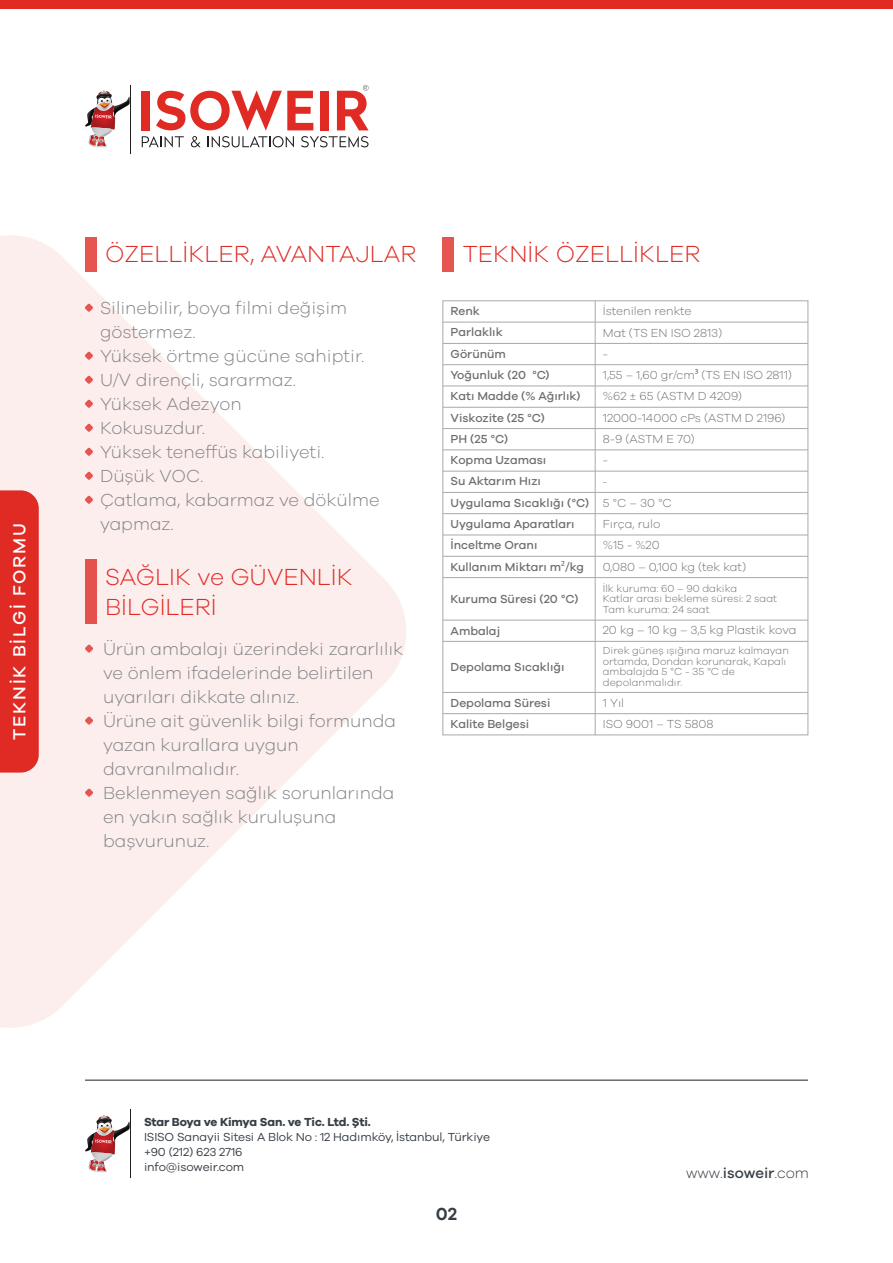
<style>
.page{position:relative;width:893px;height:1263px;background:#fff}
.page>*{position:absolute;margin:0;border:0;box-sizing:border-box;transform-origin:0 0}
.t1{font:300 24px/30px "Galano Grotesque";color:#e02b25}
.t2{font:300 18px/24px "Galano Grotesque";color:#808285}
.t3{font:500 18px "Galano Grotesque";letter-spacing:.1em;color:#fff}
.t4{font:600 18px "Galano Grotesque";color:#373e45}
.t5{font:300 15px "Galano Grotesque";color:#373e45}
.t6{font:500 12px/21.3px "Galano Grotesque";color:#6d6e71}
.t7{font:300 12px "Galano Grotesque";color:#6d6e71}
.t8{font:12px/15px "Galano Grotesque";letter-spacing:-.01em;color:#373e45}
.t9{font:700 12px "Galano Grotesque";letter-spacing:-.02em;color:#373e45}
.t10{font:300 10.5px/10.5px "Galano Grotesque";color:#6d6e71}
.s1{font-family:"Myriad Pro";font-weight:400}
.s2{font-weight:300}
.s3{font-weight:500}
</style>
<div class="page">
<svg style="left:0;top:235px;width:406px;height:793px;fill:#fceeed"></svg>
<div style="left:0;top:490px;width:39px;height:283px;background:#e02b25"></div>
<hr style="left:130px;top:85px;width:1px;height:68px;background:#231f20">
<svg style="left:85px;top:91px;width:45px;height:56px"></svg>
<svg style="left:142px;top:136px;width:42px;height:11px"></svg>
<svg style="left:191px;top:136px;width:10px;height:11px"></svg>
<svg style="left:208px;top:136px;width:86px;height:11px"></svg>
<svg style="left:301px;top:136px;width:68px;height:11px"></svg>
<div style="left:142px;top:91px;width:8px;height:39px;background:#e02b25"></div>
<svg style="left:156px;top:91px;width:157px;height:39px"></svg>
<div style="left:320px;top:91px;width:8px;height:39px;background:#e02b25"></div>
<svg style="left:337px;top:85px;width:32px;height:45px"></svg>
<hr style="left:130px;top:1110px;width:1px;height:68px;background:#231f20">
<svg style="left:85px;top:1115px;width:45px;height:57px"></svg>
<hr style="left:85px;top:1080px;width:723px;height:1px;background:#231f20">
<div style="left:0;top:0;width:893px;height:9px;background:#e02b25"></div>
<div style="left:85px;top:237px;width:11px;height:34px;background:#e65550"></div>
<div style="left:443px;top:237px;width:11px;height:34px;background:#e65550"></div>
<div style="left:85px;top:560px;width:11px;height:64px;background:#e5524d"></div>
<svg style="left:85px;top:717px;width:8px;height:8px"></svg>
<svg style="left:85px;top:789px;width:8px;height:8px"></svg>
<svg style="left:85px;top:645px;width:8px;height:8px"></svg>
<svg style="left:85px;top:352px;width:8px;height:8px"></svg>
<svg style="left:85px;top:376px;width:8px;height:8px"></svg>
<svg style="left:85px;top:400px;width:8px;height:8px"></svg>
<svg style="left:85px;top:424px;width:8px;height:8px"></svg>
<svg style="left:85px;top:448px;width:8px;height:8px"></svg>
<svg style="left:85px;top:472px;width:8px;height:8px"></svg>
<svg style="left:85px;top:496px;width:8px;height:8px"></svg>
<svg style="left:85px;top:304px;width:8px;height:8px"></svg>
<hr style="left:443px;top:322px;width:365px;height:1px;background:#a7a9ac">
<hr style="left:443px;top:343px;width:365px;height:1px;background:#a7a9ac">
<hr style="left:443px;top:364px;width:365px;height:1px;background:#a7a9ac">
<hr style="left:443px;top:386px;width:365px;height:1px;background:#a7a9ac">
<hr style="left:443px;top:428px;width:365px;height:1px;background:#a7a9ac">
<hr style="left:443px;top:407px;width:365px;height:1px;background:#a7a9ac">
<hr style="left:443px;top:449px;width:365px;height:1px;background:#a7a9ac">
<hr style="left:443px;top:471px;width:365px;height:1px;background:#a7a9ac">
<hr style="left:443px;top:492px;width:365px;height:1px;background:#a7a9ac">
<hr style="left:443px;top:513px;width:365px;height:1px;background:#a7a9ac">
<hr style="left:443px;top:535px;width:365px;height:1px;background:#a7a9ac">
<hr style="left:443px;top:556px;width:365px;height:1px;background:#a7a9ac">
<hr style="left:443px;top:577px;width:365px;height:1px;background:#a7a9ac">
<svg style="left:595px;top:301px;width:1px;height:276px"></svg>
<hr style="left:443px;top:620px;width:365px;height:1px;background:#a7a9ac">
<hr style="left:595px;top:578px;width:1px;height:42px;background:#a7a9ac">
<hr style="left:443px;top:641px;width:365px;height:1px;background:#a7a9ac">
<svg style="left:595px;top:620px;width:1px;height:21px"></svg>
<hr style="left:443px;top:692px;width:365px;height:1px;background:#a7a9ac">
<hr style="left:595px;top:641px;width:1px;height:51px;background:#a7a9ac">
<hr style="left:443px;top:713px;width:365px;height:1px;background:#a7a9ac">
<svg style="left:595px;top:693px;width:1px;height:42px"></svg>
<p class="t3" style="left:9px;top:740px;width:218px;rotate:-90deg">TEKNİK BİLGİ FORMU</p>
<h1 class="t1" style="left:105px;top:238px;width:313px">ÖZELLİKLER, AVANTAJLAR</h1>
<h1 class="t1" style="left:463px;top:238px;width:239px">TEKNİK ÖZELLİKLER</h1>
<p class="t2" style="left:100px;top:295px;width:281px">Silinebilir, boya filmi değişim göstermez.<br>Yüksek örtme gücüne sahiptir.<br>U/V dirençli, sararmaz.<br>Yüksek Adezyon<br>Kokusuzdur.<br>Yüksek teneffüs kabiliyeti.<br>Düşük VOC.<br>Çatlama, kabarmaz ve dökülme yapmaz.</p>
<h1 class="t1" style="left:105px;top:561px;width:249px">SAĞLIK ve GÜVENLİK<br>BİLGİLERİ</h1>
<p class="t2" style="left:103px;top:636px;width:302px">Ürün ambalajı üzerindeki zararlılık ve önlem ifadelerinde belirtilen uyarıları dikkate alınız.<br>Ürüne ait güvenlik bilgi formunda yazan kurallara uygun davranılmalıdır.<br>Beklenmeyen sağlık sorunlarında en yakın sağlık kuruluşuna başvurunuz.</p>
<p class="t6" style="left:451px;top:300px;width:31px">Renk</p>
<p class="t7" style="left:603px;top:304px;width:90px">İstenilen renkte</p>
<p class="t6" style="left:451px;top:321px;width:54px">Parlaklık</p>
<p class="t7" style="left:603px;top:325px;width:121px">Mat (TS EN ISO 2813)</p>
<p class="t6" style="left:451px;top:343px;width:57px">Görünüm</p>
<p class="t7" style="left:603px;top:347px;width:7px">-</p>
<p class="t6" style="left:451px;top:364px;width:101px">Yoğunluk (20 °C)</p>
<p class="t7" style="left:603px;top:368px;width:191px">1,55 – 1,60 gr/cm<span class="s1">³</span> (TS EN ISO 2811)</p>
<p class="t6" style="left:451px;top:385px;width:132px">Katı Madde (% Ağırlık)</p>
<p class="t7" style="left:603px;top:389px;width:141px">%62 ± 65 (ASTM D 4209)</p>
<p class="t6" style="left:451px;top:407px;width:96px">Viskozite (25 °C)</p>
<p class="t7" style="left:603px;top:410px;width:184px">12000-14000 cPs (ASTM D 2196)</p>
<p class="t6" style="left:451px;top:428px;width:59px">PH (25 °C)</p>
<p class="t7" style="left:603px;top:432px;width:93px">8-9 (ASTM E 70)</p>
<p class="t6" style="left:451px;top:449px;width:97px">Kopma Uzaması</p>
<p class="t7" style="left:603px;top:453px;width:7px">-</p>
<p class="t6" style="left:451px;top:470px;width:92px">Su Aktarım Hızı</p>
<p class="t10" style="left:603px;top:476px;width:6px">-</p>
<p class="t6" style="left:451px;top:492px;width:223px">Uygulama Sıcaklığı (°C) <span class="s2">5 °C – 30 °C<br></span>Uygulama Aparatları</p>
<p class="t7" style="left:603px;top:517px;width:59px">Fırça, rulo</p>
<p class="t6" style="left:451px;top:534px;width:88px">İnceltme Oranı</p>
<p class="t7" style="left:603px;top:538px;width:58px">%15 - %20</p>
<p class="t6" style="left:451px;top:556px;width:135px">Kullanım Miktarı m<span class="s1">²</span>/kg</p>
<p class="t7" style="left:603px;top:559px;width:145px">0,080 – 0,100 kg (tek kat)</p>
<p class="t6" style="left:451px;top:588px;width:129px">Kuruma Süresi (20 °C)</p>
<p class="t10" style="left:603px;top:583px;width:176px">İlk kuruma: 60 – 90 dakika<br>Katlar arası bekleme süresi: 2 saat<br>Tam kuruma: 24 saat</p>
<p class="t6" style="left:451px;top:619px;width:51px">Ambalaj</p>
<p class="t7" style="left:603px;top:623px;width:195px">20 kg – 10 kg – 3,5 kg Plastik kova</p>
<p class="t6" style="left:451px;top:655px;width:115px">Depolama Sıcaklığı</p>
<p class="t10" style="left:603px;top:645px;width:188px">Direk güneş ışığına maruz kalmayan ortamda, Dondan korunarak, Kapalı ambalajda 5 °C - 35 °C de depolanmalıdır.</p>
<p class="t6" style="left:451px;top:692px;width:101px">Depolama Süresi</p>
<p class="t7" style="left:603px;top:695px;width:23px">1 Yıl</p>
<p class="t6" style="left:451px;top:713px;width:80px">Kalite Belgesi</p>
<p class="t7" style="left:603px;top:717px;width:112px">ISO 9001 – TS 5808</p>
<p class="t9" style="left:144px;top:1114px;width:228px">Star Boya ve Kimya San. ve Tic. Ltd. Şti.</p>
<p class="t8" style="left:144px;top:1128px;width:347px">ISISO Sanayii Sitesi A Blok No : 12 Hadımköy, İstanbul, Türkiye +90 (212) 623 2716<br>info@isoweir.com</p>
<p class="t4" style="left:436px;top:1203px;width:23px">02</p>
<p class="t5" style="left:686px;top:1164px;width:124px">www.<span class="s3">isoweir</span>.com</p>
</div>
